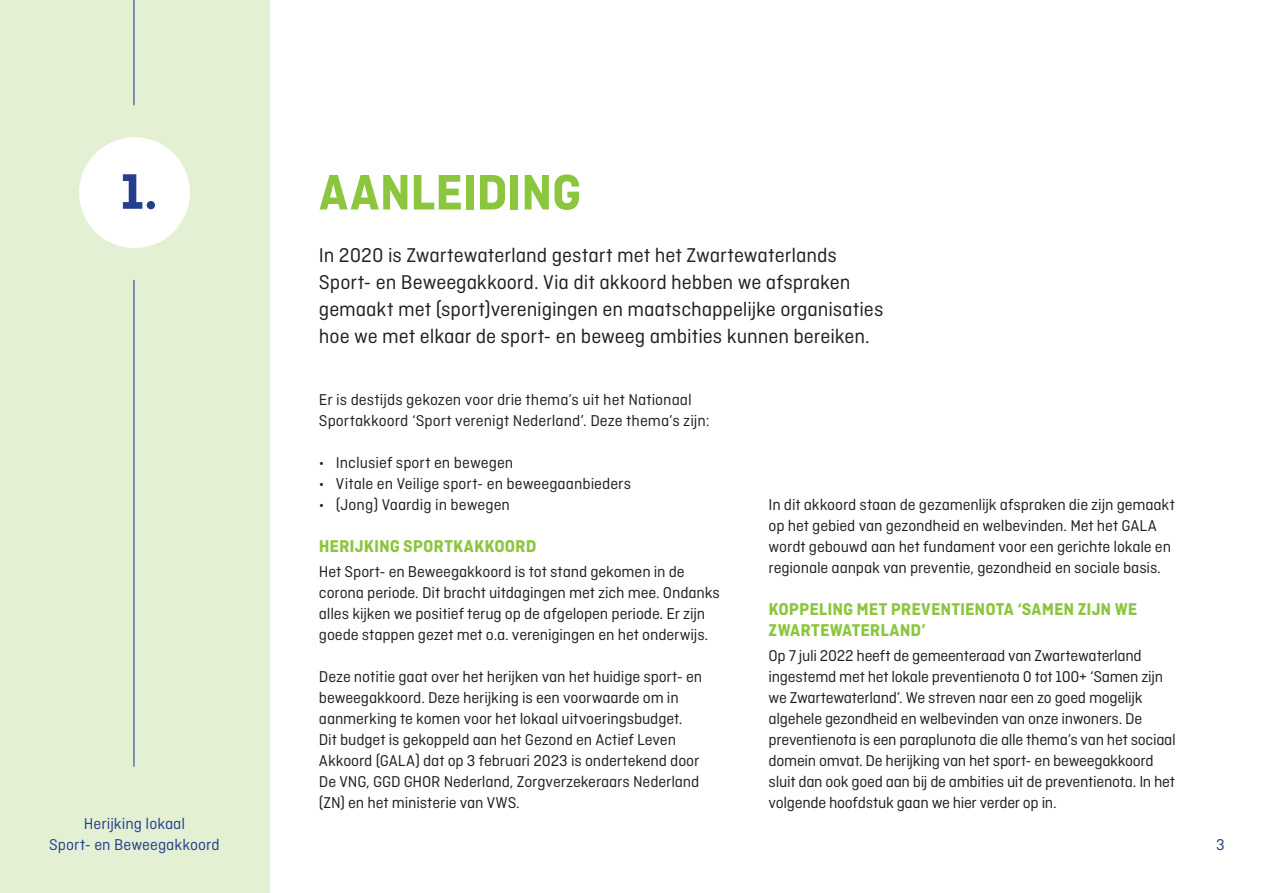
<style>
.page{position:relative;width:1263px;height:893px;background:#fff}
.page>*{position:absolute;margin:0;border:0;box-sizing:border-box;transform-origin:0 0}
.titel{font:700 52.5px "Ciutadella";letter-spacing:-.01em;color:#8bc63e}
.t1{font:700 52.5px "Ciutadella";color:#253f8e}
.intro{font:21px/27px "Ciutadella";letter-spacing:-.005em;color:#231f20}
.stubitel{font:700 18px/21px "Ciutadella";color:#8bc63e}
.brood{font:16.5px/21px "Ciutadella";letter-spacing:-.01em;color:#231f20}
.t2{font:16.5px/21px "Ciutadella";color:#253f8e;text-align:center}
</style>
<div class="page">
<div style="left:0;top:0;width:269px;height:893px;background:#e4f0d4"></div>
<div style="left:79px;top:137px;width:111px;height:111px;background:#fff;border-radius:50%"></div>
<hr style="left:133px;top:280px;width:1px;height:487px;background:#253f8e">
<hr style="left:133px;top:0;width:1px;height:105px;background:#253f8e">
<h1 class="t1" style="left:120px;top:161px;width:38px">1.</h1>
<p class="t2" style="left:49px;top:813px;width:172px">Herijking lokaal<br>Sport- en Beweegakkoord</p>
<p class="titel" style="left:319px;top:162px;width:264px">AANLEIDING</p>
<p class="intro" style="left:319px;top:241px;width:566px">In 2020 is Zwartewaterland gestart met het Zwartewaterlands Sport- en Beweegakkoord. Via dit akkoord hebben we afspraken gemaakt met (sport)verenigingen en maatschappelijke organisaties hoe we met elkaar de sport- en beweeg ambities kunnen bereiken.</p>
<p class="brood" style="left:319px;top:389px;width:392px">Er is destijds gekozen voor drie thema’s uit het Nationaal<br>Sportakkoord ‘Sport verenigt Nederland’. Deze thema’s zijn:</p>
<p class="brood" style="left:319px;top:452px;width:196px">• Inclusief sport en bewegen</p>
<p class="brood" style="left:319px;top:473px;width:314px">• Vitale en Veilige sport- en beweegaanbieders</p>
<p class="brood" style="left:319px;top:494px;width:193px">• (Jong) Vaardig in bewegen</p>
<p class="stubitel" style="left:319px;top:535px;width:219px">HERIJKING SPORTKAKKOORD</p>
<p class="brood" style="left:319px;top:561px;width:402px">Het Sport- en Beweegakkoord is tot stand gekomen in de corona periode. Dit bracht uitdagingen met zich mee. Ondanks alles kijken we positief terug op de afgelopen periode. Er zijn goede stappen gezet met o.a. verenigingen en het onderwijs.</p>
<p class="brood" style="left:319px;top:666px;width:385px">Deze notitie gaat over het herijken van het huidige sport- en beweegakkoord. Deze herijking is een voorwaarde om in aanmerking te komen voor het lokaal uitvoeringsbudget.<br>Dit budget is gekoppeld aan het Gezond en Actief Leven Akkoord (GALA) dat op 3 februari 2023 is ondertekend door De VNG, GGD GHOR Nederland, Zorgverzekeraars Nederland (ZN) en het ministerie van VWS.</p>
<p class="brood" style="left:769px;top:494px;width:408px">In dit akkoord staan de gezamenlijk afspraken die zijn gemaakt op het gebied van gezondheid en welbevinden. Met het GALA wordt gebouwd aan het fundament voor een gerichte lokale en regionale aanpak van preventie, gezondheid en sociale basis.</p>
<p class="stubitel" style="left:769px;top:598px;width:370px">KOPPELING MET PREVENTIENOTA ‘SAMEN ZIJN WE<br>ZWARTEWATERLAND’</p>
<p class="brood" style="left:769px;top:645px;width:409px">Op 7 juli 2022 heeft de gemeenteraad van Zwartewaterland ingestemd met het lokale preventienota 0 tot 100+ ‘Samen zijn we Zwartewaterland’. We streven naar een zo goed mogelijk algehele gezondheid en welbevinden van onze inwoners. De preventienota is een paraplunota die alle thema’s van het sociaal domein omvat. De herijking van het sport- en beweegakkoord sluit dan ook goed aan bij de ambities uit de preventienota. In het volgende hoofdstuk gaan we hier verder op in.</p>
<p class="t2" style="left:1216px;top:834px;width:10px">3</p>
</div>
